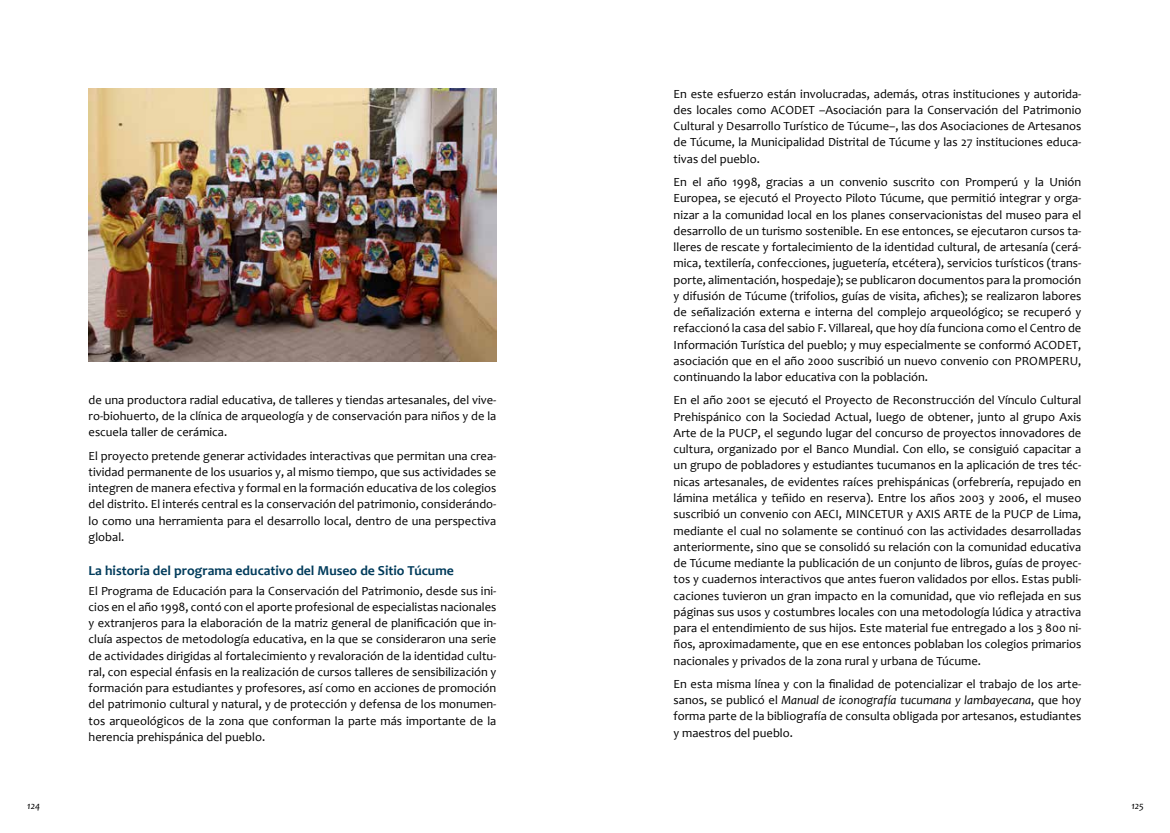
<style>
.page{position:relative;width:1170px;height:833px;background:#fff}
.page>*{position:absolute;margin:0;border:0;box-sizing:border-box;transform-origin:0 0}
.t1{font:700 13.75px "Candara";color:#003b5b}
.t2{font:12.5px/16.2px "Candara";color:#000;text-align:justify}
.t3{font:italic 10px "Candara";color:#000}
.s1{font-style:italic}
</style>
<div class="page">
<img style="left:89px;top:89px;width:407px;height:272px">
<p class="t2" style="left:89px;top:391px;width:409px">de una productora radial educativa, de talleres y tiendas artesanales, del vive&shy;ro-biohuerto, de la clínica de arqueología y de conservación para niños y de la escuela taller de cerámica.</p>
<p class="t2" style="left:89px;top:447px;width:409px">El proyecto pretende generar actividades interactivas que permitan una crea&shy;tividad permanente de los usuarios y, al mismo tiempo, que sus actividades se integren de manera efectiva y formal en la formación educativa de los colegios del distrito. El interés central es la conservación del patrimonio, considerándo&shy;lo como una herramienta para el desarrollo local, dentro de una perspectiva global.</p>
<p class="t1" style="left:89px;top:562px;width:366px">La historia del programa educativo del Museo de Sitio Túcume</p>
<p class="t2" style="left:89px;top:582px;width:409px">El Programa de Educación para la Conservación del Patrimonio, desde sus ini&shy;cios en el año 1998, contó con el aporte profesional de especialistas nacionales y extranjeros para la elaboración de la matriz general de planificación que in&shy;cluía aspectos de metodología educativa, en la que se consideraron una serie de actividades dirigidas al fortalecimiento y revaloración de la identidad cultu&shy;ral, con especial énfasis en la realización de cursos talleres de sensibilización y formación para estudiantes y profesores, así como en acciones de promoción del patrimonio cultural y natural, y de protección y defensa de los monumen&shy;tos arqueológicos de la zona que conforman la parte más importante de la herencia prehispánica del pueblo.</p>
<p class="t2" style="left:673px;top:85px;width:409px">En este esfuerzo están involucradas, además, otras instituciones y autorida&shy;des locales como ACODET –Asociación para la Conservación del Patrimonio Cultural y Desarrollo Turístico de Túcume–, las dos Asociaciones de Artesanos de Túcume, la Municipalidad Distrital de Túcume y las 27 instituciones educa&shy;tivas del pueblo.</p>
<p class="t2" style="left:673px;top:174px;width:409px">En el año 1998, gracias a un convenio suscrito con Promperú y la Unión Europea, se ejecutó el Proyecto Piloto Túcume, que permitió integrar y orga&shy;nizar a la comunidad local en los planes conservacionistas del museo para el desarrollo de un turismo sostenible. En ese entonces, se ejecutaron cursos ta&shy;lleres de rescate y fortalecimiento de la identidad cultural, de artesanía (cerá&shy;mica, textilería, confecciones, juguetería, etcétera), servicios turísticos (trans&shy;porte, alimentación, hospedaje); se publicaron documentos para la promoción y difusión de Túcume (trifolios, guías de visita, afiches); se realizaron labores de señalización externa e interna del complejo arqueológico; se recuperó y refaccionó la casa del sabio F. Villareal, que hoy día funciona como el Centro de Información Turística del pueblo; y muy especialmente se conformó ACODET, asociación que en el año 2000 suscribió un nuevo convenio con PROMPERU, continuando la labor educativa con la población.</p>
<p class="t2" style="left:673px;top:392px;width:409px">En el año 2001 se ejecutó el Proyecto de Reconstrucción del Vínculo Cultural Prehispánico con la Sociedad Actual, luego de obtener, junto al grupo Axis Arte de la PUCP, el segundo lugar del concurso de proyectos innovadores de cultura, organizado por el Banco Mundial. Con ello, se consiguió capacitar a un grupo de pobladores y estudiantes tucumanos en la aplicación de tres téc&shy;nicas artesanales, de evidentes raíces prehispánicas (orfebrería, repujado en lámina metálica y teñido en reserva). Entre los años 2003 y 2006, el museo suscribió un convenio con AECI, MINCETUR y AXIS ARTE de la PUCP de Lima, mediante el cual no solamente se continuó con las actividades desarrolladas anteriormente, sino que se consolidó su relación con la comunidad educativa de Túcume mediante la publicación de un conjunto de libros, guías de proyec&shy;tos y cuadernos interactivos que antes fueron validados por ellos. Estas publi&shy;caciones tuvieron un gran impacto en la comunidad, que vio reflejada en sus páginas sus usos y costumbres locales con una metodología lúdica y atractiva para el entendimiento de sus hijos. Este material fue entregado a los 3 800 ni&shy;ños, aproximadamente, que en ese entonces poblaban los colegios primarios nacionales y privados de la zona rural y urbana de Túcume.</p>
<p class="t2" style="left:673px;top:675px;width:409px">En esta misma línea y con la finalidad de potencializar el trabajo de los arte&shy;sanos, se publicó el <span class="s1">Manual de iconografía tucumana y lambayecana</span>, que hoy forma parte de la bibliografía de consulta obligada por artesanos, estudiantes y maestros del pueblo.</p>
<p class="t3" style="left:27px;top:799px;width:14px">124</p>
<p class="t3" style="left:1131px;top:799px;width:14px">125</p>
</div>
